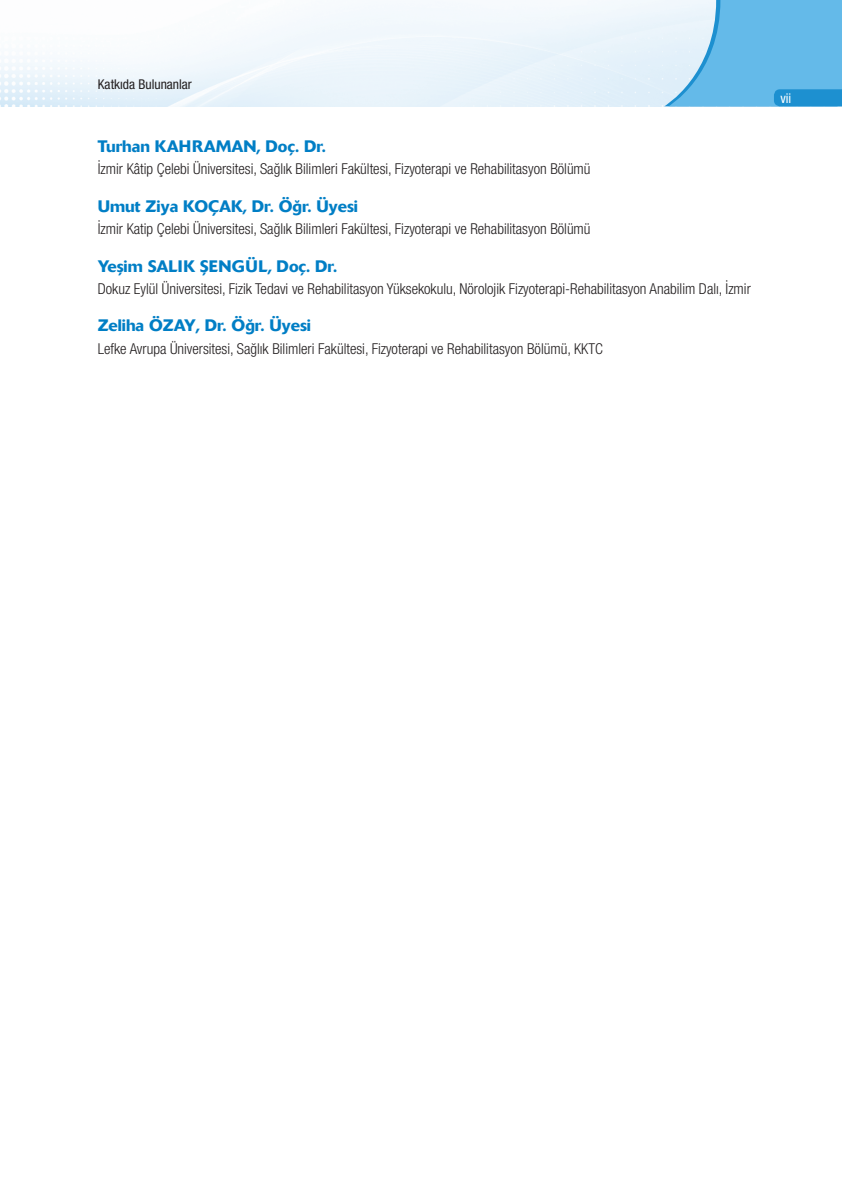
<style>
.page{position:relative;width:842px;height:1195px;background:#fff}
.page>*{position:absolute;margin:0;border:0;box-sizing:border-box;transform-origin:0 0}
.t1{font:500 16.5px "Delta";color:#007ec5}
.t2{font:15px "Helvetica 47 Lt Cn";color:#231f20}
.t3{font:13.5px "Helvetica 57 Cn";color:#231f20}
.t4{font:13.5px "Helvetica 57 Cn";color:#fff}
</style>
<div class="page">
<svg style="left:664px;top:0;width:178px;height:106px;background:#79c2ea"></svg>
<p class="t3" style="left:98px;top:77px;width:96px">Katkıda Bulunanlar</p>
<p class="t1" style="left:98px;top:136px;width:230px">Turhan KAHRAMAN, Doç. Dr.</p>
<p class="t2" style="left:98px;top:160px;width:494px">İzmir Kâtip Çelebi Üniversitesi, Sağlık Bilimleri Fakültesi, Fizyoterapi ve Rehabilitasyon Bölümü</p>
<p class="t1" style="left:98px;top:196px;width:262px">Umut Ziya KOÇAK, Dr. Öğr. Üyesi</p>
<p class="t2" style="left:98px;top:220px;width:494px">İzmir Katip Çelebi Üniversitesi, Sağlık Bilimleri Fakültesi, Fizyoterapi ve Rehabilitasyon Bölümü</p>
<p class="t1" style="left:98px;top:256px;width:241px">Yeşim SALIK ŞENGÜL, Doç. Dr.</p>
<p class="t2" style="left:98px;top:280px;width:654px">Dokuz Eylül Üniversitesi, Fizik Tedavi ve Rehabilitasyon Yüksekokulu, Nörolojik Fizyoterapi-Rehabilitasyon Anabilim Dalı, İzmir</p>
<p class="t1" style="left:98px;top:315px;width:215px">Zeliha ÖZAY, Dr. Öğr. Üyesi</p>
<p class="t2" style="left:98px;top:340px;width:506px">Lefke Avrupa Üniversitesi, Sağlık Bilimleri Fakültesi, Fizyoterapi ve Rehabilitasyon Bölümü, KKTC</p>
<p class="t4" style="left:780px;top:90px;width:12px">vii</p>
</div>
